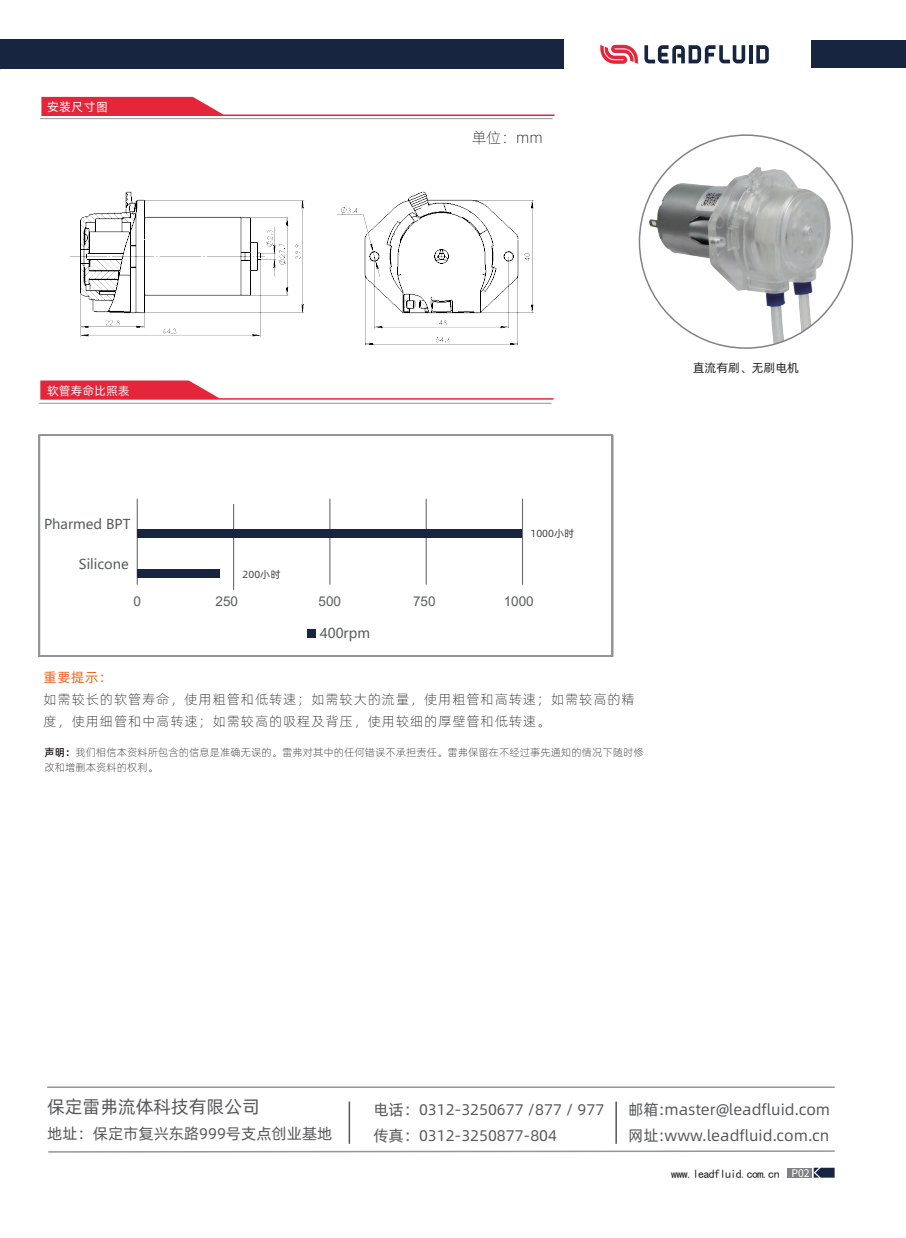
<style>
.page{position:relative;width:906px;height:1238px;background:#fff}
.page>*{position:absolute;margin:0;border:0;box-sizing:border-box;transform-origin:0 0}
.t1{font:18px "Alibaba Pu Hui Ti R";color:#57585a}
.t2{font:15.45px/26.2px "Alibaba Pu Hui Ti R";color:#57585a}
.t3{font:15px "Alibaba Pu Hui Ti L";color:#231f20}
.t4{font:13.5px/22px "Alibaba Pu Hui Ti L";letter-spacing:.06em;color:#231f20}
.t5{font:13.5px "Microsoft Ya Hei";color:#595c5d}
.t6{font:13.5px "Arial";color:#595c5d}
.t7{font:13.5px "Alibaba Pu Hui Ti R";color:#f36421}
.t8{font:12px "Sim Hei";letter-spacing:-.05em;color:#231f20}
.t9{font:12px "Alibaba Pu Hui Ti R";color:#231f20}
.t10{font:12px "Alibaba Pu Hui Ti R";color:#f2f3f4}
.t11{font:12px "Alibaba Pu Hui Ti R";letter-spacing:.04em;color:#fff}
.t12{font:10.5px/15.6px "Alibaba Pu Hui Ti L";color:#231f20}
.t13{font:10.2px "Alibaba Pu Hui Ti R";color:#414143}
.s1{font-family:"Alibaba Pu Hui Ti M"}
.s2{font-family:"Source Han Sans CN";font-size:10.5px;color:#fff}
</style>
<div class="page">
<div style="left:787px;top:1167px;width:25px;height:10px;background:#7f8182"></div>
<svg style="left:813px;top:1167px;width:21px;height:10px"></svg>
<div style="left:811px;top:41px;width:95px;height:27px;background:#172541"></div>
<div style="left:0;top:40px;width:563px;height:29px;background:#172541"></div>
<hr style="left:749px;top:45px;width:3px;height:18px;background:#172541">
<svg style="left:756px;top:45px;width:13px;height:18px"></svg>
<svg style="left:644px;top:45px;width:101px;height:18px"></svg>
<svg style="left:600px;top:45px;width:38px;height:19px"></svg>
<svg style="left:41px;top:97px;width:513px;height:19px"></svg>
<hr style="left:40px;top:118px;width:512px;height:1px;background:#939598">
<svg style="left:40px;top:380px;width:513px;height:19px"></svg>
<hr style="left:39px;top:403px;width:512px;height:1px;background:#939598">
<hr style="left:137px;top:498px;width:1px;height:86px;background:#6c6d70">
<hr style="left:329px;top:498px;width:1px;height:86px;background:#6c6d70">
<hr style="left:233px;top:504px;width:1px;height:86px;background:#6c6d70">
<hr style="left:425px;top:498px;width:2px;height:86px;background:#6c6d70">
<hr style="left:522px;top:498px;width:1px;height:86px;background:#6c6d70">
<div style="left:137px;top:569px;width:83px;height:9px;background:#172541"></div>
<div style="left:137px;top:528px;width:385px;height:9px;background:#172541"></div>
<div style="left:39px;top:435px;width:573px;height:221px;border:1px solid #939598"></div>
<div style="left:307px;top:629px;width:8px;height:8px;background:#172541"></div>
<img style="left:69px;top:191px;width:465px;height:155px">
<img style="left:639px;top:143px;width:208px;height:205px">
<hr style="left:348px;top:1101px;width:2px;height:42px;background:#57585a">
<hr style="left:615px;top:1101px;width:2px;height:42px;background:#57585a">
<hr style="left:47px;top:1086px;width:787px;height:1px;background:#939598">
<svg style="left:48px;top:1150px;width:787px;height:3px"></svg>
<p class="t11" style="left:47px;top:97px;width:62px">安装尺寸图</p>
<p class="t3" style="left:472px;top:126px;width:72px">单位：mm</p>
<p class="t10" style="left:47px;top:381px;width:84px">软管寿命比照表</p>
<p class="t5" style="left:44px;top:514px;width:88px">Pharmed BPT</p>
<p class="t5" style="left:79px;top:555px;width:51px">Silicone</p>
<p class="t13" style="left:243px;top:566px;width:39px">200小时</p>
<p class="t13" style="left:530px;top:526px;width:45px">1000小时</p>
<p class="t6" style="left:133px;top:592px;width:9px">0</p>
<p class="t6" style="left:216px;top:592px;width:24px">250</p>
<p class="t6" style="left:318px;top:592px;width:24px">500</p>
<p class="t6" style="left:413px;top:592px;width:24px">750</p>
<p class="t6" style="left:504px;top:592px;width:32px">1000</p>
<p class="t5" style="left:320px;top:624px;width:52px">400rpm</p>
<p class="t7" style="left:44px;top:667px;width:70px">重要提示：</p>
<p class="t4" style="left:44px;top:687px;width:593px">如需较长的软管寿命，使用粗管和低转速；如需较大的流量，使用粗管和高转速；如需较高的精度，使用细管和中高转速；如需较高的吸程及背压，使用较细的厚壁管和低转速。</p>
<p class="t12" style="left:44px;top:743px;width:601px"><span class="s1">声明：</span>我们相信本资料所包含的信息是准确无误的。雷弗对其中的任何错误不承担责任。雷弗保留在不经过事先通知的情况下随时修改和增删本资料的权利。</p>
<p class="t9" style="left:693px;top:359px;width:108px">直流有刷、无刷电机</p>
<p class="t1" style="left:47px;top:1092px;width:214px">保定雷弗流体科技有限公司</p>
<p class="t2" style="left:47px;top:1119px;width:287px">地址：保定市复兴东路999号支点创业基地</p>
<p class="t2" style="left:373px;top:1095px;width:232px">电话：0312-3250677 /877 / 977传真：0312-3250877-804</p>
<p class="t2" style="left:628px;top:1095px;width:203px">邮箱:master@leadfluid.com网址:www.leadfluid.com.cn</p>
<p class="t8" style="left:671px;top:1167px;width:140px">www.leadfluid.com.cn <span class="s2">P02</span></p>
</div>
